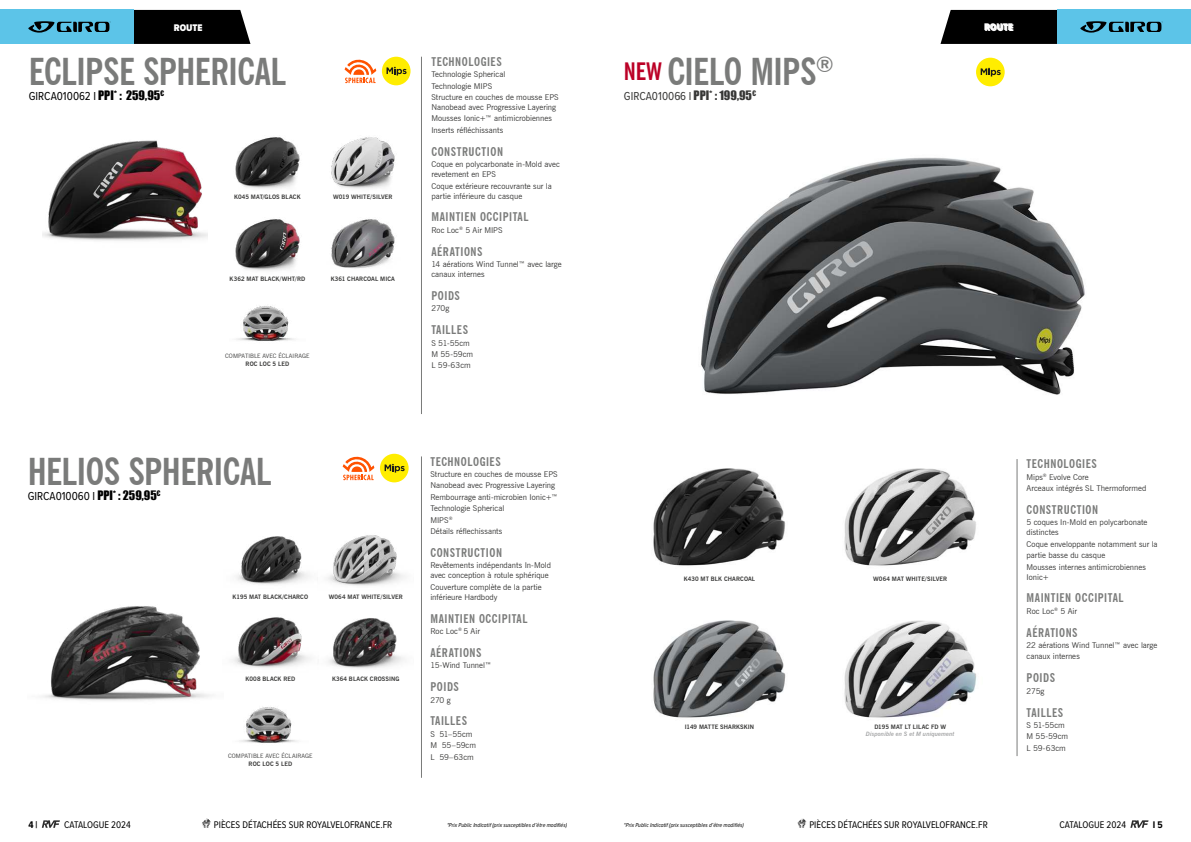
<style>
.page{position:relative;width:1191px;height:842px;background:#fff}
.page>*{position:absolute;margin:0;border:0;box-sizing:border-box;transform-origin:0 0}
.t1{font:700 condensed 37px "News Gothic BT";letter-spacing:-.015em;color:#7a7b7a}
.t2{font:700 condensed 12px "News Gothic BT";letter-spacing:.045em;color:#7a7b7a}
.t3{font:12px "Proxima Nova Cond";color:#000}
.t4{font:12px "Proxima Nova Cond";letter-spacing:.005em;color:#373736}
.t5{font:10px "Proxima Nova Cond";color:#000}
.t6{font:900 10px "Proxima Nova Cond";color:#fff}
.t7{font:700 10px "Proxima Nova Cond";color:#000}
.t8{font:8px/11.4px "News Gothic BT";color:#373736}
.t9{font:700 6px "News Gothic BT";letter-spacing:.01em;color:#373736}
.t10{font:italic 6px "Proxima Nova Cond";color:#000}
.t11{font:6px "News Gothic BT";letter-spacing:.015em;color:#373736}
.t12{font:italic 700 6px "News Gothic BT";letter-spacing:.015em;color:#a5a6a7}
.s1{font-family:"Impact"}
.s2{font-size:24px;color:#bb0026}
</style>
<div class="page">
<svg style="left:940px;top:10px;width:117px;height:34px;background:#0c0c0c"></svg>
<div style="left:1057px;top:10px;width:134px;height:34px;background:#5cc4e8"></div>
<svg style="left:1080px;top:21px;width:83px;height:12px"></svg>
<svg style="left:797px;top:818px;width:10px;height:10px"></svg>
<svg style="left:1130px;top:820px;width:18px;height:8px"></svg>
<svg style="left:133px;top:10px;width:117px;height:34px;background:#0b0c0c"></svg>
<div style="left:0;top:10px;width:133px;height:34px;background:#5cc4e8"></div>
<svg style="left:28px;top:21px;width:83px;height:12px"></svg>
<svg style="left:202px;top:818px;width:9px;height:10px"></svg>
<svg style="left:42px;top:820px;width:18px;height:8px"></svg>
<div style="left:976px;top:58px;width:28px;height:28px;background:#ffed00;border-radius:50%"></div>
<svg style="left:980px;top:68px;width:20px;height:4px"></svg>
<img style="left:701px;top:72px;width:384px;height:413px">
<img style="left:653px;top:421px;width:352px;height:297px">
<hr style="left:1016px;top:459px;width:1px;height:297px;background:#7a7b7a">
<img style="left:236px;top:535px;width:169px;height:51px">
<img style="left:233px;top:617px;width:171px;height:52px">
<img style="left:239px;top:707px;width:58px;height:36px">
<hr style="left:421px;top:456px;width:1px;height:322px;background:#7a7b7a">
<img style="left:42px;top:606px;width:169px;height:95px">
<div style="left:380px;top:454px;width:28px;height:28px;background:#ffed00;border-radius:50%"></div>
<svg style="left:384px;top:464px;width:20px;height:9px"></svg>
<svg style="left:342px;top:456px;width:32px;height:24px"></svg>
<img style="left:43px;top:140px;width:164px;height:101px">
<div style="left:382px;top:57px;width:28px;height:28px;background:#ffed00;border-radius:50%"></div>
<svg style="left:386px;top:67px;width:20px;height:9px"></svg>
<hr style="left:421px;top:57px;width:1px;height:357px;background:#7a7b7a">
<img style="left:235px;top:137px;width:65px;height:52px">
<img style="left:331px;top:137px;width:64px;height:52px">
<img style="left:235px;top:219px;width:65px;height:52px">
<img style="left:331px;top:219px;width:64px;height:50px">
<img style="left:236px;top:306px;width:58px;height:35px">
<svg style="left:344px;top:59px;width:32px;height:24px"></svg>
<p class="t6" style="left:174px;top:20px;width:30px">ROUTE</p>
<h1 class="t1" style="left:29px;top:49px;width:259px">ECLIPSE SPHERICAL</h1>
<h2 class="t3" style="left:29px;top:87px;width:137px">GIRCA010062 I <span class="s1">PPI* : 259,95</span><sup>€</sup></h2>
<p class="t9" style="left:234px;top:194px;width:68px">K045 MAT/GLOS BLACK</p>
<p class="t9" style="left:333px;top:194px;width:61px">W019 WHITE/SILVER</p>
<p class="t9" style="left:230px;top:275px;width:77px">K362 MAT BLACK/WHT/RD</p>
<p class="t9" style="left:331px;top:275px;width:66px">K361 CHARCOAL MICA</p>
<p class="t11" style="left:225px;top:352px;width:86px">COMPATIBLE AVEC ÉCLAIRAGE</p>
<p class="t9" style="left:246px;top:360px;width:45px">ROC LOC 5 LED</p>
<h2 class="t2" style="left:431px;top:54px;width:72px">TECHNOLOGIES</h2>
<p class="t8" style="left:431px;top:69px;width:129px">Technologie Spherical<br>Technologie MIPS<br>Structure en couches de mousse EPS</p>
<p class="t8" style="left:431px;top:101px;width:126px">Nanobead avec Progressive Layering<br>Mousses Ionic+™ antimicrobiennes<br>Inserts réfléchissants</p>
<h2 class="t2" style="left:431px;top:144px;width:73px">CONSTRUCTION</h2>
<p class="t8" style="left:431px;top:159px;width:130px;line-height:10px">Coque en polycarbonate in-Mold avec revetement en EPS</p>
<p class="t8" style="left:431px;top:181px;width:122px;line-height:10px">Coque extérieure recouvrante sur la partie inférieure du casque</p>
<h2 class="t2" style="left:431px;top:210px;width:99px">MAINTIEN OCCIPITAL</h2>
<p class="t8" style="left:431px;top:224px;width:73px">Roc Loc<sup>®</sup> 5 Air MIPS</p>
<h2 class="t2" style="left:431px;top:244px;width:53px">AÉRATIONS</h2>
<p class="t8" style="left:431px;top:259px;width:132px;line-height:10px">14 aérations Wind Tunnel™ avec large canaux internes</p>
<h2 class="t2" style="left:431px;top:288px;width:30px">POIDS</h2>
<p class="t8" style="left:431px;top:303px;width:20px">270g</p>
<h2 class="t2" style="left:431px;top:323px;width:38px">TAILLES</h2>
<p class="t8" style="left:431px;top:337px;width:43px">S 51-55cm<br>M 55-59cm<br>L 59-63cm</p>
<h1 class="t1" style="left:28px;top:449px;width:245px">HELIOS SPHERICAL</h1>
<h2 class="t3" style="left:28px;top:487px;width:134px">GIRCA010060 I <span class="s1">PPI* : 259,95</span><sup>€</sup></h2>
<p class="t9" style="left:233px;top:593px;width:77px">K195 MAT BLACK/CHARCO</p>
<p class="t9" style="left:329px;top:593px;width:76px">W064 MAT WHITE/SILVER</p>
<p class="t9" style="left:245px;top:675px;width:51px">K008 BLACK RED</p>
<p class="t9" style="left:332px;top:675px;width:69px">K364 BLACK CROSSING</p>
<p class="t11" style="left:228px;top:752px;width:86px">COMPATIBLE AVEC ÉCLAIRAGE</p>
<p class="t9" style="left:249px;top:760px;width:45px">ROC LOC 5 LED</p>
<h2 class="t2" style="left:430px;top:454px;width:72px">TECHNOLOGIES</h2>
<p class="t8" style="left:430px;top:468px;width:129px">Structure en couches de mousse EPS<br>Nanobead avec Progressive Layering<br>Rembourrage anti-microbien Ionic+™<br>Technologie Spherical<br>MIPS<sup>®<br></sup>Détails réflechissants</p>
<h2 class="t2" style="left:430px;top:545px;width:73px">CONSTRUCTION</h2>
<p class="t8" style="left:430px;top:560px;width:122px;line-height:10px">Revêtements indépendants In-Mold avec conception à rotule sphérique</p>
<p class="t8" style="left:430px;top:582px;width:113px;line-height:10px">Couverture complète de la partie inférieure Hardbody</p>
<h2 class="t2" style="left:430px;top:611px;width:99px">MAINTIEN OCCIPITAL</h2>
<p class="t8" style="left:430px;top:625px;width:51px">Roc Loc<sup>®</sup> 5 Air</p>
<h2 class="t2" style="left:430px;top:645px;width:53px">AÉRATIONS</h2>
<p class="t8" style="left:430px;top:660px;width:62px">15-Wind Tunnel™</p>
<h2 class="t2" style="left:430px;top:679px;width:30px">POIDS</h2>
<p class="t8" style="left:430px;top:694px;width:22px">270 g</p>
<h2 class="t2" style="left:430px;top:714px;width:38px">TAILLES</h2>
<p class="t8" style="left:430px;top:728px;width:47px">S 51–55cm<br>M 55–59cm<br>L 59–63cm</p>
<p class="t7" style="left:28px;top:817px;width:11px">4 |</p>
<p class="t5" style="left:64px;top:817px;width:68px">CATALOGUE 2024</p>
<p class="t5" style="left:214px;top:817px;width:180px">PIÈCES DÉTACHÉES SUR ROYALVELOFRANCE.FR</p>
<p class="t10" style="left:447px;top:820px;width:122px">*Prix Public Indicatif (prix susceptibles d’être modifiés)</p>
<h1 class="t1" style="left:624px;top:49px;width:211px"><span class="s2">NEW</span> CIELO MIPS<sup>®</sup></h1>
<h2 class="t4" style="left:624px;top:87px;width:134px">GIRCA010066 I <span class="s1">PPI* : 199,95</span><sup>€</sup></h2>
<p class="t6" style="left:985px;top:20px;width:30px">ROUTE</p>
<p class="t9" style="left:683px;top:575px;width:73px">K430 MT BLK CHARCOAL</p>
<p class="t9" style="left:685px;top:723px;width:71px">I149 MATTE SHARKSKIN</p>
<p class="t9" style="left:873px;top:575px;width:76px">W064 MAT WHITE/SILVER</p>
<p class="t9" style="left:874px;top:723px;width:73px">D195 MAT LT LILAC FD W</p>
<p class="t12" style="left:866px;top:730px;width:90px">Disponible en S et M uniquement</p>
<h2 class="t2" style="left:1026px;top:456px;width:72px">TECHNOLOGIES</h2>
<p class="t8" style="left:1026px;top:471px;width:121px">Mips<sup>®</sup> Evolve Core<br>Arceaux intégrés SL Thermoformed</p>
<h2 class="t2" style="left:1026px;top:502px;width:73px">CONSTRUCTION</h2>
<p class="t8" style="left:1026px;top:517px;width:122px;line-height:10px">5 coques In-Mold en polycarbonate distinctes</p>
<p class="t8" style="left:1026px;top:538px;width:133px">Coque enveloppante notamment sur la partie basse du casque<br>Mousses internes antimicrobiennes</p>
<p class="t8" style="left:1026px;top:571px;width:24px">Ionic+</p>
<h2 class="t2" style="left:1026px;top:591px;width:99px">MAINTIEN OCCIPITAL</h2>
<p class="t8" style="left:1026px;top:605px;width:52px">Roc Loc<sup>®</sup> 5 Air</p>
<h2 class="t2" style="left:1026px;top:625px;width:53px">AÉRATIONS</h2>
<p class="t8" style="left:1026px;top:639px;width:132px">22 aérations Wind Tunnel™ avec large canaux internes</p>
<h2 class="t2" style="left:1026px;top:671px;width:30px">POIDS</h2>
<p class="t8" style="left:1026px;top:685px;width:19px">275g</p>
<h2 class="t2" style="left:1026px;top:705px;width:38px">TAILLES</h2>
<p class="t8" style="left:1026px;top:719px;width:43px">S 51-55cm<br>M 55-59cm<br>L 59-63cm</p>
<p class="t10" style="left:624px;top:820px;width:122px">*Prix Public Indicatif (prix susceptibles d’être modifiés)</p>
<p class="t5" style="left:809px;top:817px;width:180px">PIÈCES DÉTACHÉES SUR ROYALVELOFRANCE.FR</p>
<p class="t5" style="left:1059px;top:817px;width:68px">CATALOGUE 2024</p>
<p class="t7" style="left:1152px;top:817px;width:11px">I 5</p>
</div>
